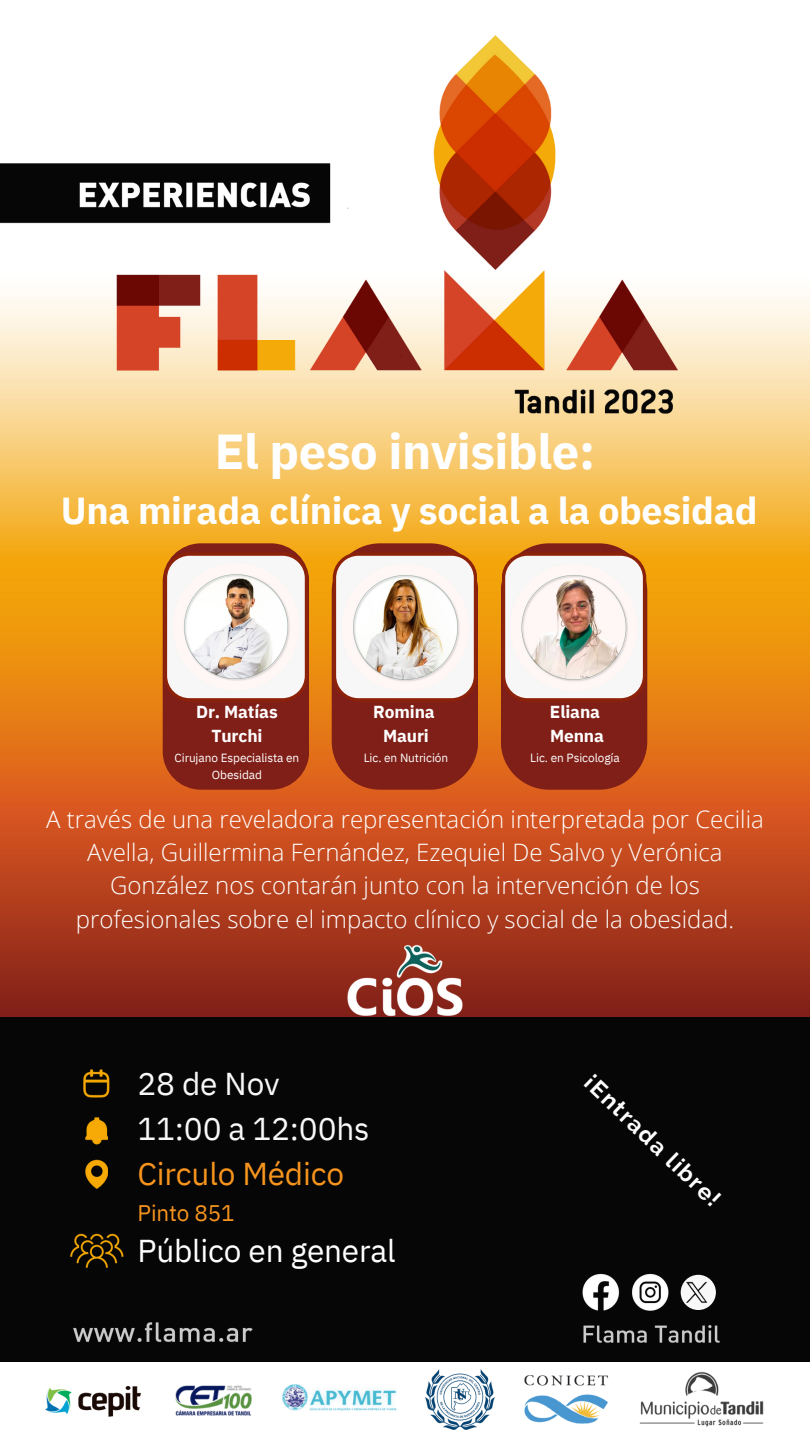
<style>
.page{position:relative;width:810px;height:1440px;background:#fff}
.page>*{position:absolute;margin:0;border:0;box-sizing:border-box;transform-origin:0 0}
.t1{font:700 48.97px "IBM Plex Sans";letter-spacing:-.01em;color:#fff}
.t2{font:700 37.5px "IBM Plex Sans";letter-spacing:-.01em;color:#fff}
.t3{font:31.58px "IBM Plex Sans";letter-spacing:-.005em;color:#f8f8f8}
.t4{font:31.58px "IBM Plex Sans";letter-spacing:-.005em;color:#fff}
.t5{font:31.58px "IBM Plex Sans";letter-spacing:-.005em;color:#f7941e}
.t6{font:300 24px/33.2px "Open Sans";color:#fff;text-align:center}
.t7{font:700 22.8px "Raleway";color:#fff}
.t8{font:22.5px "IBM Plex Sans";letter-spacing:-.005em;color:#f7941e}
.t9{font:700 17.33px/24.2px "IBM Plex Sans";letter-spacing:-.005em;color:#fff;text-align:center}
.t10{font:11.85px/16.4px "IBM Plex Sans";letter-spacing:-.005em;color:#fff;text-align:center}
</style>
<div class="page">
<img style="left:0;top:295px;width:810px;height:1066px">
<img style="left:0;top:163px;width:115px;height:61px">
<img style="left:115px;top:35px;width:562px;height:387px">
<div style="left:163px;top:543px;width:146px;height:247px;background:#801f18;border-radius:38px"></div>
<svg style="left:164px;top:552px;width:144px;height:149px;background:#e5d6d0"></svg>
<div style="left:332px;top:543px;width:146px;height:247px;background:#801f18;border-radius:48px"></div>
<svg style="left:333px;top:552px;width:144px;height:149px;background:#e0cec4"></svg>
<div style="left:501px;top:543px;width:146px;height:247px;background:#801f18;border-radius:48px"></div>
<svg style="left:502px;top:552px;width:144px;height:149px;background:#dfcec6"></svg>
<img style="left:45px;top:1386px;width:96px;height:31px">
<img style="left:424px;top:1369px;width:71px;height:61px">
<img style="left:524px;top:1375px;width:84px;height:49px">
<img style="left:281px;top:1384px;width:116px;height:27px">
<img style="left:175px;top:1385px;width:77px;height:31px">
<img style="left:639px;top:1371px;width:125px;height:56px">
<img style="left:66px;top:1317px;width:198px;height:29px">
<img style="left:564px;top:1266px;width:163px;height:50px">
<div style="left:681px;top:1275px;width:35px;height:35px;background:#f8f8f8;border-radius:50%"></div>
<img style="left:687px;top:1281px;width:21px;height:22px">
<img style="left:564px;top:1321px;width:169px;height:24px">
<img style="left:66px;top:1230px;width:60px;height:46px">
<img style="left:84px;top:1157px;width:24px;height:40px">
<img style="left:79px;top:1065px;width:33px;height:38px">
<img style="left:84px;top:1110px;width:24px;height:40px">
<img style="left:339px;top:936px;width:132px;height:82px">
<p class="t1" style="left:215px;top:419px;width:382px">El peso invisible:</p>
<p class="t2" style="left:61px;top:486px;width:698px">Una mirada clínica y social a la obesidad</p>
<p class="t9" style="left:196px;top:699px;width:83px">Dr. Matías<br>Turchi</p>
<p class="t10" style="left:175px;top:750px;width:126px">Cirujano Especialista en<br>Obesidad</p>
<p class="t9" style="left:373px;top:699px;width:63px">Romina</p>
<p class="t9" style="left:383px;top:724px;width:47px">Mauri</p>
<p class="t10" style="left:364px;top:750px;width:86px">Lic. en Nutrición</p>
<p class="t9" style="left:550px;top:699px;width:52px">Eliana</p>
<p class="t9" style="left:550px;top:724px;width:55px">Menna</p>
<p class="t10" style="left:530px;top:750px;width:91px">Lic. en Psicología</p>
<p class="t6" style="left:46px;top:802px;width:719px">A través de una reveladora representación interpretada por Cecilia Avella, Guillermina Fernández, Ezequiel De Salvo y Verónica González nos contarán junto con la intervención de los profesionales sobre el impacto clínico y social de la obesidad.</p>
<p class="t3" style="left:138px;top:1063px;width:144px">28 de Nov</p>
<p class="t3" style="left:138px;top:1108px;width:233px">11:00 a 12:00hs</p>
<p class="t5" style="left:138px;top:1153px;width:208px">Circulo Médico</p>
<p class="t8" style="left:138px;top:1198px;width:99px">Pinto 851</p>
<p class="t4" style="left:138px;top:1230px;width:260px">Público en general</p>
<p class="t7" style="left:597px;top:1068px;width:181px;rotate:44deg">¡Entrada libre!</p>
</div>
